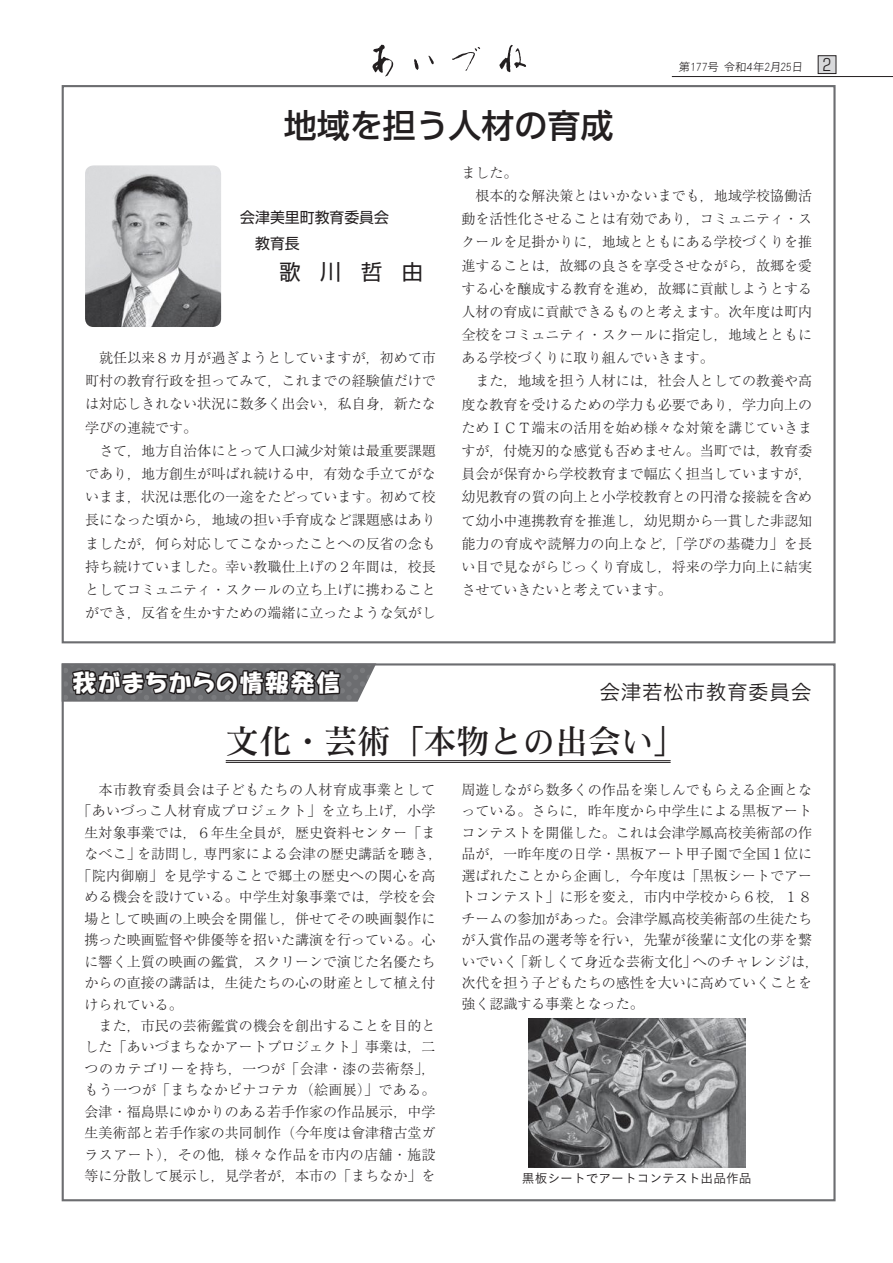
<style>
.page{position:relative;width:893px;height:1263px;background:#fff}
.page>*{position:absolute;margin:0;border:0;box-sizing:border-box;transform-origin:0 0}
.t1{font:33px "DF Mincho P Std W5";color:#231f20}
.t2{font:500 33px "UD Shin Go Pr 6";color:#231f20}
.t3{font:23.4px "HGP Soei Kakupoptai";letter-spacing:.085em;color:#fff}
.t4{font:21.3px "Koburina Go Std W3";color:#231f20}
.t5{font:21.3px "Shin Go Pr 6";color:#231f20}
.t6{font:300 16.5px "Shin Go Pro";color:#231f20}
.t7{font:14.85px/25.5px "Shin Go Pr 6";color:#231f20}
.t8{font:300 14.1px/23.2px "Ryumin Pr 6";color:#231f20;text-align:justify}
.t9{font:300 14.1px "Ryumin Pr 6";letter-spacing:.025em;color:#231f20}
.t10{font:300 14.1px "Ryumin Pr 6";letter-spacing:.02em;color:#231f20}
.t11{font:300 14.1px "Ryumin Pr 6";letter-spacing:.045em;color:#231f20}
.t12{font:12.75px "Koburina Go Std W3";color:#231f20}
.t13{font:11.55px "DF Gothic P W3 90 pv RKSJ H";color:#231f20}
.t14{font:11.55px "DF Gothic P W3 90 pv RKSJ H";color:#231f20;scale:.86 1}
</style>
<div class="page">
<div style="left:818px;top:56px;width:18px;height:18px;background:#d8d9db"></div>
<div style="left:818px;top:55px;width:18px;height:19px;border:1px solid #231f20"></div>
<img style="left:372px;top:44px;width:154px;height:33px">
<hr style="left:672px;top:76px;width:221px;height:1px;background:#231f20">
<svg style="left:62px;top:636px;width:314px;height:537px"></svg>
<hr style="left:226px;top:760px;width:445px;height:1px;background:#231f20">
<hr style="left:226px;top:762px;width:445px;height:1px;background:#231f20">
<img style="left:85px;top:165px;width:136px;height:162px">
<img style="left:528px;top:1018px;width:217px;height:149px">
<p class="t13" style="left:678px;top:61px;width:105px">第177号令和年4 月2</p>
<p class="t14" style="left:780px;top:61px;width:29px">25日</p>
<p class="t6" style="left:823px;top:51px;width:10px">2</p>
<h1 class="t2" style="left:284px;top:99px;width:331px">地域を担う人材の育成</h1>
<p class="t8" style="left:461px;top:160px;width:58px">ました。</p>
<p class="t8" style="left:475px;top:183px;width:338px">根本的な解決策とはいかないまでも，地域学校協働活</p>
<p class="t8" style="left:461px;top:206px;width:352px">動を活性化させることは有効であり，コミュニティ・ス</p>
<p class="t8" style="left:461px;top:230px;width:352px">クールを足掛かりに，地域とともにある学校づくりを推</p>
<p class="t8" style="left:461px;top:253px;width:352px">進することは，故郷の良さを享受させながら，故郷を愛</p>
<p class="t8" style="left:461px;top:276px;width:352px">する心を醸成する教育を進め，故郷に貢献しようとする</p>
<p class="t8" style="left:461px;top:299px;width:352px">人材の育成に貢献できるものと考えます。次年度は町内</p>
<p class="t8" style="left:461px;top:322px;width:352px">全校をコミュニティ・スクールに指定し，地域とともに</p>
<p class="t8" style="left:461px;top:345px;width:254px">ある学校づくりに取り組んでいきます。</p>
<p class="t8" style="left:475px;top:369px;width:338px">また，地域を担う人材には，社会人としての教養や高</p>
<p class="t8" style="left:461px;top:392px;width:352px">度な教育を受けるための学力も必要であり，学力向上の</p>
<p class="t8" style="left:461px;top:415px;width:352px">ためＩＣＴ端末の活用を始め様々な対策を講じていきま</p>
<p class="t8" style="left:461px;top:438px;width:352px">すが，付焼刃的な感覚も否めません。当町では，教育委</p>
<p class="t8" style="left:461px;top:461px;width:352px">員会が保育から学校教育まで幅広く担当していますが，</p>
<p class="t8" style="left:461px;top:485px;width:352px">幼児教育の質の向上と小学校教育との円滑な接続を含め</p>
<p class="t8" style="left:461px;top:508px;width:352px">て幼小中連携教育を推進し，幼児期から一貫した非認知</p>
<p class="t9" style="left:461px;top:532px;width:352px">能力の育成や読解力の向上など「，学びの基礎力」を長</p>
<p class="t8" style="left:461px;top:554px;width:352px">い目で見ながらじっくり育成し，将来の学力向上に結実</p>
<p class="t8" style="left:461px;top:577px;width:212px">させていきたいと考えています。</p>
<p class="t7" style="left:240px;top:204px;width:150px">会津美里町教育委員会　教育長</p>
<h3 class="t5" style="left:279px;top:254px;width:145px">歌　川　哲　由</h3>
<p class="t8" style="left:85px;top:345px;width:352px;text-indent:14px">就任以来８カ月が過ぎようとしていますが，初めて市町村の教育行政を担ってみて，これまでの経験値だけでは対応しきれない状況に数多く出会い，私自身，新たな学びの連続です。</p>
<p class="t8" style="left:85px;top:438px;width:352px;text-indent:14px">さて，地方自治体にとって人口減少対策は最重要課題であり，地方創生が叫ばれ続ける中，有効な手立てがないまま，状況は悪化の一途をたどっています。初めて校長になった頃から，地域の担い手育成など課題感はありましたが，何ら対応してこなかったことへの反省の念も持ち続けていました。幸い教職仕上げの２年間は，校長としてコミュニティ・スクールの立ち上げに携わることができ，反省を生かすための端緒に立ったような気がし</p>
<h2 class="t3" style="left:73px;top:671px;width:268px">我がまちからの情報発信</h2>
<h1 class="t1" style="left:226px;top:723px;width:463px">文化・芸術「本物との出会い「</h1>
<h3 class="t4" style="left:599px;top:676px;width:214px">会津若松市教育委員会</h3>
<p class="t11" style="left:99px;top:778px;width:338px">本市教育委員会は子どもたちの人材育成事業として</p>
<p class="t10" style="left:78px;top:800px;width:359px">「あいづっこ人材育成プロジェクト」を立ち上げ，小学</p>
<p class="t8" style="left:85px;top:820px;width:352px">生対象事業では，６年生全員が，歴史資料センター「ま</p>
<p class="t8" style="left:204px;top:841px;width:240px">専門家による会津の歴史講話を聴き，</p>
<p class="t8" style="left:85px;top:841px;width:58px">なべこ」</p>
<p class="t10" style="left:78px;top:864px;width:359px">「院内御廟」を見学することで郷土の歴史への関心を高</p>
<p class="t8" style="left:85px;top:884px;width:352px">める機会を設けている。中学生対象事業では，学校を会</p>
<p class="t8" style="left:85px;top:906px;width:352px">場として映画の上映会を開催し，併せてその映画製作に</p>
<p class="t8" style="left:85px;top:927px;width:352px">携った映画監督や俳優等を招いた講演を行っている。心</p>
<p class="t8" style="left:85px;top:949px;width:352px">に響く上質の映画の鑑賞，スクリーンで演じた名優たち</p>
<p class="t8" style="left:85px;top:970px;width:352px">からの直接の講話は，生徒たちの心の財産として植え付</p>
<p class="t8" style="left:85px;top:992px;width:100px">けられている。</p>
<p class="t8" style="left:99px;top:1013px;width:338px">また，市民の芸術鑑賞の機会を創出することを目的と</p>
<p class="t8" style="left:85px;top:1035px;width:352px">した「あいづまちなかアートプロジェクト」事業は，二</p>
<p class="t9" style="left:85px;top:1057px;width:352px">つのカテゴリーを持ち，一つが「会津・漆の芸術祭，「</p>
<p class="t9" style="left:85px;top:1079px;width:352px">もう一つが「まちなかピナコテカ（絵画展）」である。</p>
<p class="t8" style="left:85px;top:1099px;width:352px">会津・福島県にゆかりのある若手作家の作品展示，中学</p>
<p class="t8" style="left:85px;top:1120px;width:352px">生美術部と若手作家の共同制作（今年度は會津稽古堂ガ</p>
<p class="t9" style="left:85px;top:1143px;width:352px">ラスアート，）その他，様々な作品を市内の店舗・施設</p>
<p class="t8" style="left:85px;top:1163px;width:352px">等に分散して展示し，見学者が，本市の「まちなか」を</p>
<p class="t8" style="left:137px;top:841px;width:72px">を訪問し，</p>
<p class="t8" style="left:461px;top:777px;width:352px">周遊しながら数多くの作品を楽しんでもらえる企画とな</p>
<p class="t8" style="left:461px;top:798px;width:352px">っている。さらに，昨年度から中学生による黒板アート</p>
<p class="t8" style="left:461px;top:820px;width:352px">コンテストを開催した。これは会津学鳳高校美術部の作</p>
<p class="t8" style="left:461px;top:841px;width:352px">品が，一昨年度の日学・黒板アート甲子園で全国１位に</p>
<p class="t8" style="left:461px;top:863px;width:352px">選ばれたことから企画し，今年度は「黒板シートでアー</p>
<p class="t8" style="left:461px;top:884px;width:352px">トコンテスト」に形を変え，市内中学校から６校，１８</p>
<p class="t8" style="left:461px;top:906px;width:352px">チームの参加があった。会津学鳳高校美術部の生徒たち</p>
<p class="t8" style="left:461px;top:927px;width:352px">が入賞作品の選考等を行い，先輩が後輩に文化の芽を繋</p>
<p class="t8" style="left:693px;top:949px;width:128px">へのチャレンジは，</p>
<p class="t8" style="left:514px;top:949px;width:184px">「新しくて身近な芸術文化」</p>
<p class="t8" style="left:461px;top:950px;width:352px;line-height:21.5px;text-align:left">いでいく<br>次代を担う子どもたちの感性を大いに高めていくことを強く認識する事業となった。</p>
<p class="t12" style="left:522px;top:1168px;width:231px">黒板シートでアートコンテスト出品作品</p>
</div>
